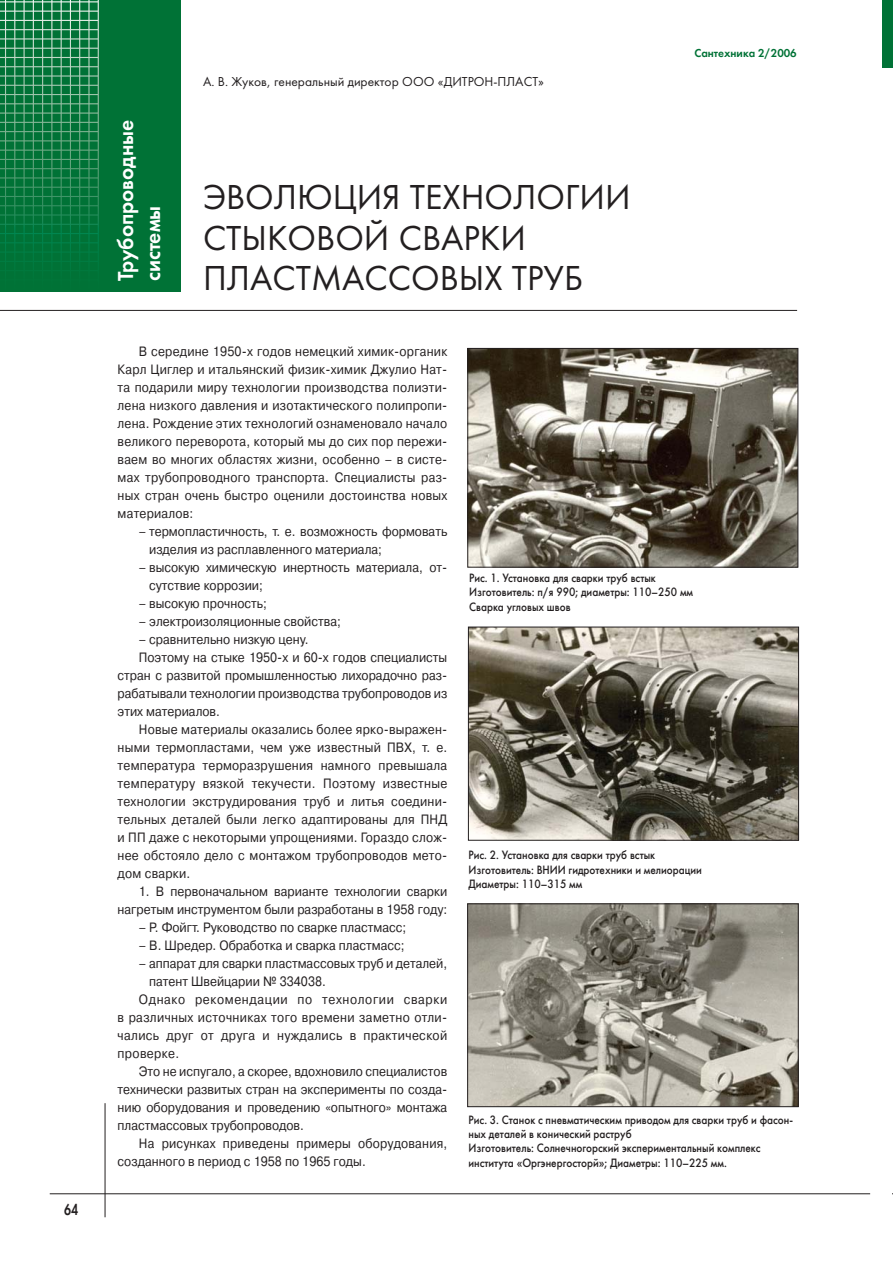
<style>
.page{position:relative;width:893px;height:1263px;background:#fff}
.page>*{position:absolute;margin:0;border:0;box-sizing:border-box;transform-origin:0 0}
.t1{font:36px/40.5px "Futura Book C";color:#231f20}
.t2{font:22.5px/27px "Futura Demi C";color:#fff;scale:.95 1}
.t3{font:16.5px "Futura Demi C";color:#231f20;scale:.75 1}
.t4{font:13.5px/18px "Pragmatica C";color:#231f20;scale:.9 1}
.t5{font:13.5px "Pragmatica C";letter-spacing:.03em;color:#231f20;scale:.9 1}
.t6{font:13.5px "Futura Book C";color:#231f20}
.t7{font:13.5px "Pragmatica C";letter-spacing:.025em;color:#231f20;scale:.9 1}
.t8{font:13.5px "Pragmatica C";letter-spacing:.02em;color:#231f20;scale:.9 1}
.t9{font:13.5px "Pragmatica C";letter-spacing:.05em;color:#231f20;scale:.9 1}
.t10{font:12px/14.4px "Futuris C";color:#231f20;scale:.9 1}
.t11{font:12px "Futura Demi C";color:#007236;scale:.95 1}
</style>
<div class="page">
<div style="left:0;top:0;width:181px;height:291px;background:#007236"></div>
<svg style="left:0;top:2px;width:98px;height:262px"></svg>
<hr style="left:50px;top:1194px;width:820px;height:1px;background:#231f20">
<hr style="left:105px;top:1103px;width:1px;height:114px;background:#231f20">
<div style="left:882px;top:0;width:10px;height:68px;background:#007236"></div>
<hr style="left:0;top:310px;width:797px;height:1px;background:#231f20">
<img style="left:469px;top:350px;width:327px;height:215px">
<div style="left:467px;top:348px;width:331px;height:219px;border:1px solid #231f20"></div>
<img style="left:469px;top:906px;width:327px;height:199px">
<div style="left:467px;top:904px;width:331px;height:203px;border:1px solid #231f20"></div>
<img style="left:470px;top:629px;width:326px;height:209px">
<div style="left:468px;top:627px;width:330px;height:213px;border:1px solid #231f20"></div>
<p class="t3" style="left:64px;top:1203px;width:20px">64</p>
<h2 class="t2" style="left:114px;top:281px;width:171px;rotate:-90deg">Трубопроводные системы</h2>
<p class="t6" style="left:203px;top:76px;width:342px">А. В. Жуков, генеральный директор ООО «ДИТРОН-ПЛАСТ»</p>
<h1 class="t1" style="left:203px;top:180px;width:429px">ЭВОЛЮЦИЯ ТЕХНОЛОГИИ<br>СТЫКОВОЙ СВАРКИ<br>ПЛАСТМАССОВЫХ ТРУБ</h1>
<p class="t11" style="left:694px;top:48px;width:109px">Сантехника 2/2006</p>
<p class="t4" style="left:118px;top:344px;width:368px;text-align:justify;text-indent:21px">В середине 1950-х годов немецкий химик-органик Карл Циглер и итальянский физик-химик Джулио Нат&shy;та подарили миру технологии производства полиэти&shy;лена низкого давления и изотактического полипропи&shy;лена. Рождение этих технологий ознаменовало начало великого переворота, который мы до сих пор пережи&shy;ваем во многих областях жизни, особенно – в систе&shy;мах трубопроводного транспорта. Специалисты раз&shy;ных стран очень быстро оценили достоинства новых материалов:</p>
<p class="t4" style="left:149px;top:524px;width:333px;text-indent:-10px">– термопластичность, т. е. возможность формовать изделия из расплавленного материала;</p>
<p class="t4" style="left:149px;top:560px;width:333px;text-indent:-10px">– высокую химическую инертность материала, от&shy;сутствие коррозии;</p>
<p class="t4" style="left:139px;top:596px;width:144px">– высокую прочность;</p>
<p class="t4" style="left:139px;top:614px;width:226px">– электроизоляционные свойства;</p>
<p class="t4" style="left:139px;top:632px;width:190px">– сравнительно низкую цену.</p>
<p class="t4" style="left:139px;top:650px;width:344px">Поэтому на стыке 1950-х и 60-х годов специалисты</p>
<p class="t4" style="left:118px;top:668px;width:368px">стран с развитой промышленностью лихорадочно раз-</p>
<p class="t4" style="left:118px;top:686px;width:368px">рабатывали технологии производства трубопроводов из</p>
<p class="t4" style="left:118px;top:704px;width:115px">этих материалов.</p>
<p class="t4" style="left:139px;top:722px;width:344px">Новые материалы оказались более ярко-выражен-</p>
<p class="t4" style="left:118px;top:740px;width:368px">ными термопластами, чем уже известный ПВХ, т. е.</p>
<p class="t8" style="left:118px;top:760px;width:368px">температура терморазрушения намного превышала</p>
<p class="t7" style="left:118px;top:778px;width:368px">температуру вязкой текучести. Поэтому известные</p>
<p class="t4" style="left:118px;top:794px;width:368px">технологии экструдирования труб и литья соедини-</p>
<p class="t4" style="left:118px;top:812px;width:368px">тельных деталей были легко адаптированы для ПНД</p>
<p class="t4" style="left:118px;top:830px;width:368px">и ПП даже с некоторыми упрощениями. Гораздо слож-</p>
<p class="t4" style="left:118px;top:848px;width:368px">нее обстояло дело с монтажом трубопроводов мето-</p>
<p class="t4" style="left:118px;top:866px;width:82px">дом сварки.</p>
<p class="t4" style="left:118px;top:884px;width:368px;text-align:right">1. В первоначальном варианте технологии сварки нагретым инструментом были разработаны в 1958 году:</p>
<p class="t4" style="left:139px;top:920px;width:298px">– Р. Фойгт. Руководство по сварке пластмасс;</p>
<p class="t4" style="left:139px;top:938px;width:296px">– В. Шредер. Обработка и сварка пластмасс;</p>
<p class="t4" style="left:139px;top:956px;width:344px">– аппарат для сварки пластмассовых труб и деталей,</p>
<p class="t4" style="left:149px;top:974px;width:198px">патент Швейцарии № 334038.</p>
<p class="t9" style="left:139px;top:994px;width:344px">Однако рекомендации по технологии сварки</p>
<p class="t5" style="left:118px;top:1012px;width:368px">в различных источниках того времени заметно отли-</p>
<p class="t5" style="left:118px;top:1030px;width:368px">чались друг от друга и нуждались в практической</p>
<p class="t5" style="left:118px;top:1048px;width:70px">проверке.</p>
<p class="t4" style="left:139px;top:1064px;width:344px">Это не испугало, а скорее, вдохновило специалистов</p>
<p class="t4" style="left:118px;top:1082px;width:368px">технически развитых стран на эксперименты по созда-</p>
<p class="t4" style="left:118px;top:1100px;width:368px">нию оборудования и проведению «опытного» монтажа</p>
<p class="t4" style="left:118px;top:1118px;width:208px">пластмассовых трубопроводов.</p>
<p class="t4" style="left:139px;top:1136px;width:344px">На рисунках приведены примеры оборудования,</p>
<p class="t4" style="left:118px;top:1154px;width:277px">созданного в период с 1958 по 1965 годы.</p>
<p class="t10" style="left:469px;top:572px;width:250px">Рис. 1. Установка для сварки труб встык<br>Изготовитель: п/я 990; диаметры: 110–250 мм<br>Сварка угловых швов</p>
<p class="t10" style="left:468px;top:849px;width:261px">Рис. 2. Установка для сварки труб встык<br>Изготовитель: ВНИИ гидротехники и мелиорации<br>Диаметры: 110–315 мм</p>
<p class="t10" style="left:468px;top:1113px;width:362px">Рис. 3. Станок с пневматическим приводом для сварки труб и фасон&shy;ных деталей в конический раструб<br>Изготовитель: Солнечногорский экспериментальный комплекс института «Оргэнергосторй»; Диаметры: 110–225 мм.</p>
</div>
